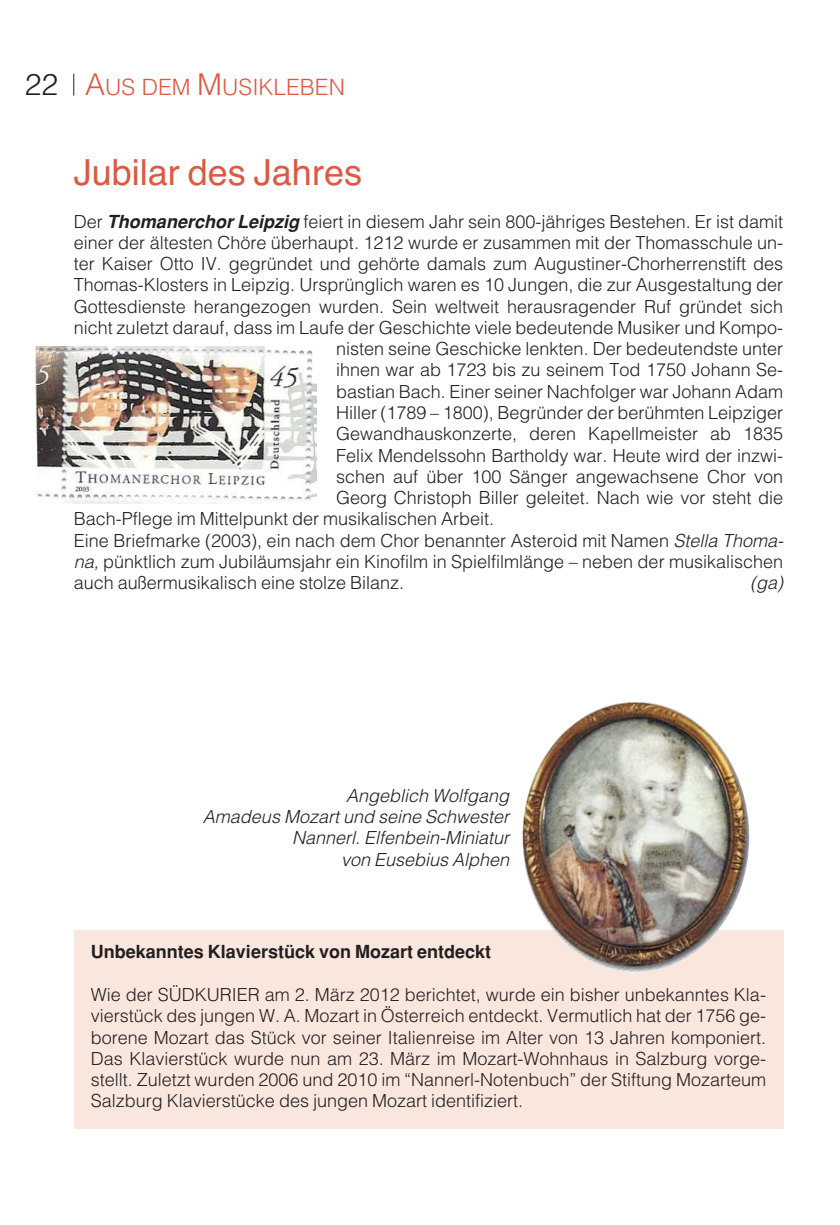
<style>
.page{position:relative;width:840px;height:1225px;background:#fff}
.page>*{position:absolute;margin:0;border:0;box-sizing:border-box;transform-origin:0 0}
.t1{font:36px "Helvetica";color:#dc5942}
.t2{font:300 22.4px "Helvetica";color:#dc5942}
.t3{font:300 18px/21.2px "Helvetica";color:#231f20;text-align:justify}
.t4{font:italic 300 18px/21.2px "Helvetica";color:#231f20;text-align:right}
.t5{font:700 18px "Helvetica";color:#231f20}
.s1{font-size:30px;color:#231f20}
.s2{font-size:30px}
.s3{font-weight:700;font-style:italic}
.s4{font-style:italic}
</style>
<div class="page">
<svg style="left:73px;top:74px;width:1px;height:22px"></svg>
<div style="left:74px;top:930px;width:708px;height:198px;background:#f9e7de"></div>
<img style="left:522px;top:701px;width:226px;height:271px;border-radius:50%">
<img style="left:36px;top:347px;width:280px;height:156px">
<p class="t2" style="left:25px;top:79px;width:321px"><span class="s1">22</span> <span class="s2">A</span>US DEM <span class="s2">M</span>USIKLEBEN</p>
<h1 class="t1" style="left:74px;top:159px;width:289px">Jubilar des Jahres</h1>
<p class="t3" style="left:74px;top:212px;width:710px">Der <span class="s3">Thomanerchor Leipzig</span> feiert in diesem Jahr sein 800-jähriges Bestehen. Er ist damit</p>
<p class="t3" style="left:74px;top:234px;width:710px">einer der ältesten Chöre überhaupt. 1212 wurde er zusammen mit der Thomasschule un-</p>
<p class="t3" style="left:74px;top:255px;width:710px">ter Kaiser Otto IV. gegründet und gehörte damals zum Augustiner-Chorherrenstift des</p>
<p class="t3" style="left:74px;top:276px;width:710px">Thomas-Klosters in Leipzig. Ursprünglich waren es 10 Jungen, die zur Ausgestaltung der</p>
<p class="t3" style="left:74px;top:297px;width:710px">Gottesdienste herangezogen wurden. Sein weltweit herausragender Ruf gründet sich</p>
<p class="t3" style="left:74px;top:319px;width:710px">nicht zuletzt darauf, dass im Laufe der Geschichte viele bedeutende Musiker und Kompo-</p>
<p class="t3" style="left:336px;top:340px;width:448px">nisten seine Geschicke lenkten. Der bedeutendste unter</p>
<p class="t3" style="left:336px;top:361px;width:448px">ihnen war ab 1723 bis zu seinem Tod 1750 Johann Se-</p>
<p class="t3" style="left:336px;top:382px;width:448px">bastian Bach. Einer seiner Nachfolger war Johann Adam</p>
<p class="t3" style="left:336px;top:404px;width:448px">Hiller (1789 – 1800), Begründer der berühmten Leipziger</p>
<p class="t3" style="left:336px;top:425px;width:448px">Gewandhauskonzerte, deren Kapellmeister ab 1835</p>
<p class="t3" style="left:336px;top:446px;width:448px">Felix Mendelssohn Bartholdy war. Heute wird der inzwi-</p>
<p class="t3" style="left:336px;top:467px;width:448px">schen auf über 100 Sänger angewachsene Chor von</p>
<p class="t3" style="left:336px;top:489px;width:448px">Georg Christoph Biller geleitet. Nach wie vor steht die</p>
<p class="t3" style="left:74px;top:510px;width:422px">Bach-Pflege im Mittelpunkt der musikalischen Arbeit.</p>
<p class="t3" style="left:74px;top:531px;width:714px">Eine Briefmarke (2003), ein nach dem Chor benannter Asteroid mit Namen <span class="s4">Stella Thoma-</span></p>
<p class="t3" style="left:74px;top:552px;width:710px"><span class="s4">na,</span>pünktlich zum Jubiläumsjahr ein Kinofilm in Spielfilmlänge – neben der musikalischen</p>
<p class="t3" style="left:74px;top:574px;width:332px">auch außermusikalisch eine stolze Bilanz.</p>
<p class="t4" style="left:749px;top:574px;width:38px">(ga)</p>
<p class="t4" style="left:203px;top:786px;width:311px">Angeblich Wolfgang<br>Amadeus Mozartund seine Schwester<br>Nannerl.Elfenbein-Miniatur<br>von Eusebius Alphen</p>
<p class="t5" style="left:91px;top:945px;width:402px">Unbekanntes Klavierstück von Mozart entdeckt</p>
<p class="t3" style="left:91px;top:985px;width:676px">Wie der SÜDKURIER am 2. März 2012 berichtet, wurde ein bisher unbekanntes Kla&shy;vierstück des jungen W. A. Mozart in Österreich entdeckt. Vermutlich hat der 1756 ge&shy;borene Mozart das Stück vor seiner Italienreise im Alter von 13 Jahren komponiert.<br>Das Klavierstück wurde nun am 23. März im Mozart-Wohnhaus in Salzburg vorge&shy;stellt. Zuletzt wurden 2006 und 2010 im “Nannerl-Notenbuch” der Stiftung Mozarteum Salzburg Klavierstücke des jungen Mozart identifiziert.</p>
</div>
